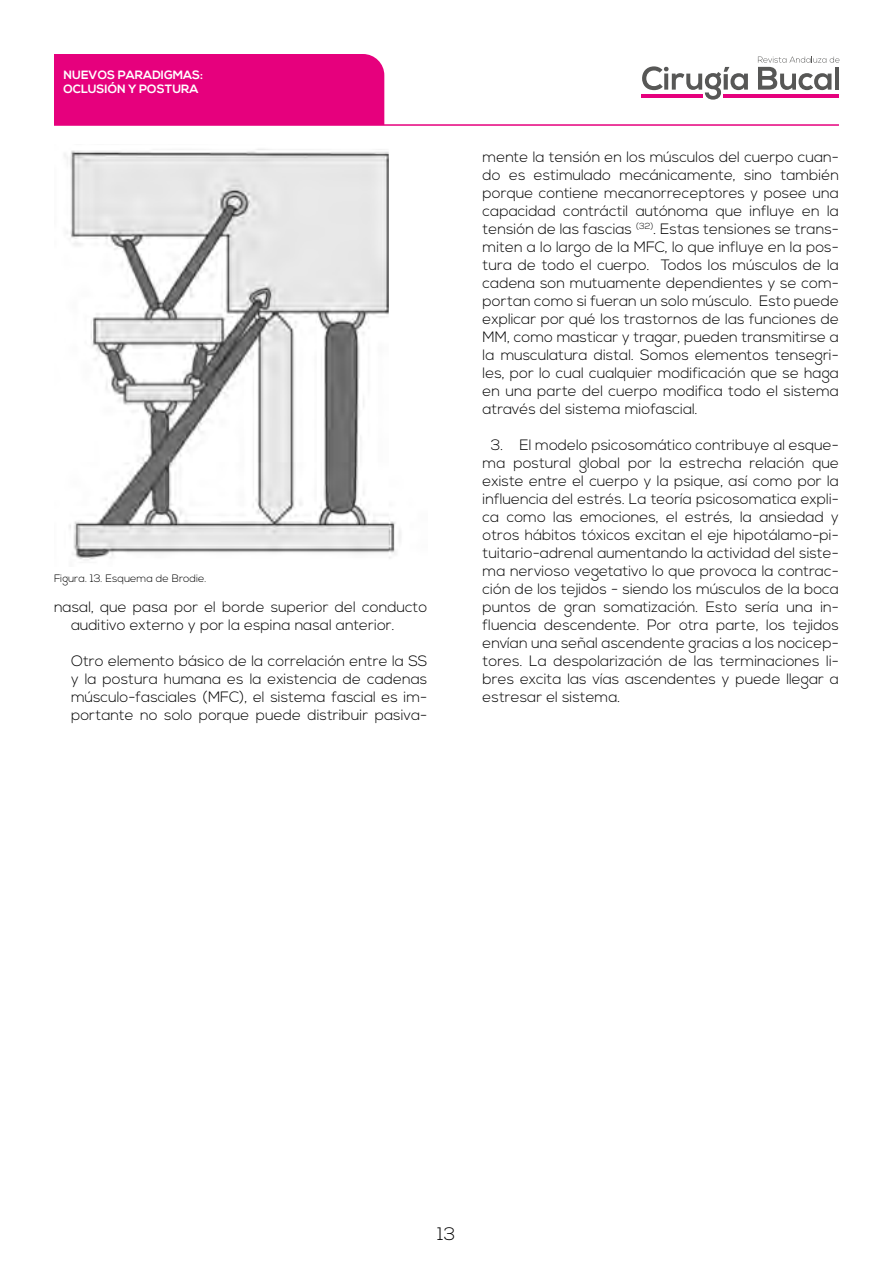
<style>
.page{position:relative;width:893px;height:1263px;background:#fff}
.page>*{position:absolute;margin:0;border:0;box-sizing:border-box;transform-origin:0 0}
.t1{font:300 18px "Nexa";color:#000}
.t2{font:300 15px/18px "Nexa";color:#000;text-align:justify}
.t3{font:700 12px/14.4px "Nexa";color:#fff}
.t4{font:300 10.65px "Nexa";color:#000}
</style>
<div class="page">
<svg style="left:642px;top:66px;width:106px;height:34px"></svg>
<svg style="left:758px;top:57px;width:82px;height:33px"></svg>
<hr style="left:641px;top:94px;width:62px;height:3px;background:#e6007d">
<hr style="left:724px;top:94px;width:115px;height:3px;background:#e6007d">
<div style="left:54px;top:54px;width:330px;height:70px;background:#e6007d"></div>
<hr style="left:54px;top:124px;width:785px;height:2px;background:#e6007d">
<img style="left:64px;top:149px;width:337px;height:411px">
<p class="t3" style="left:64px;top:68px;width:141px">NUEVOS PARADIGMAS:<br>OCLUSIÓN Y POSTURA</p>
<p class="t4" style="left:54px;top:572px;width:154px">Figura. 13. Esquema de Brodie.</p>
<p class="t2" style="left:71px;top:599px;width:358px;text-indent:-17px">nasal, que pasa por el borde superior del conducto auditivo externo y por la espina nasal anterior.</p>
<p class="t2" style="left:71px;top:653px;width:358px">Otro elemento básico de la correlación entre la SS y la postura humana es la existencia de cadenas músculo-fasciales (MFC), el sistema fascial es im&shy;portante no solo porque puede distribuir pasiva-</p>
<p class="t2" style="left:483px;top:149px;width:358px">mente la tensión en los músculos del cuerpo cuan&shy;do es estimulado mecánicamente, sino también porque contiene mecanorreceptores y posee una capacidad contráctil autónoma que influye en la tensión de las fascias <sup>(32)</sup>. Estas tensiones se trans&shy;miten a lo largo de la MFC, lo que influye en la pos&shy;tura de todo el cuerpo. Todos los músculos de la cadena son mutuamente dependientes y se com&shy;portan como si fueran un solo músculo. Esto puede explicar por qué los trastornos de las funciones de MM, como masticar y tragar, pueden transmitirse a la musculatura distal. Somos elementos tensegri&shy;les, por lo cual cualquier modificación que se haga en una parte del cuerpo modifica todo el sistema através del sistema miofascial.</p>
<p class="t2" style="left:483px;top:437px;width:358px;text-indent:8px">3. El modelo psicosomático contribuye al esque&shy;ma postural global por la estrecha relación que existe entre el cuerpo y la psique, así como por la influencia del estrés. La teoría psicosomatica expli&shy;ca como las emociones, el estrés, la ansiedad y otros hábitos tóxicos excitan el eje hipotálamo-pi&shy;tuitario-adrenal aumentando la actividad del siste&shy;ma nervioso vegetativo lo que provoca la contrac&shy;ción de los tejidos - siendo los músculos de la boca puntos de gran somatización. Esto sería una in&shy;fluencia descendente. Por otra parte, los tejidos envían una señal ascendente gracias a los nocicep&shy;tores. La despolarización de las terminaciones li&shy;bres excita las vías ascendentes y puede llegar a estresar el sistema.</p>
<p class="t1" style="left:438px;top:1224px;width:19px">13</p>
</div>
